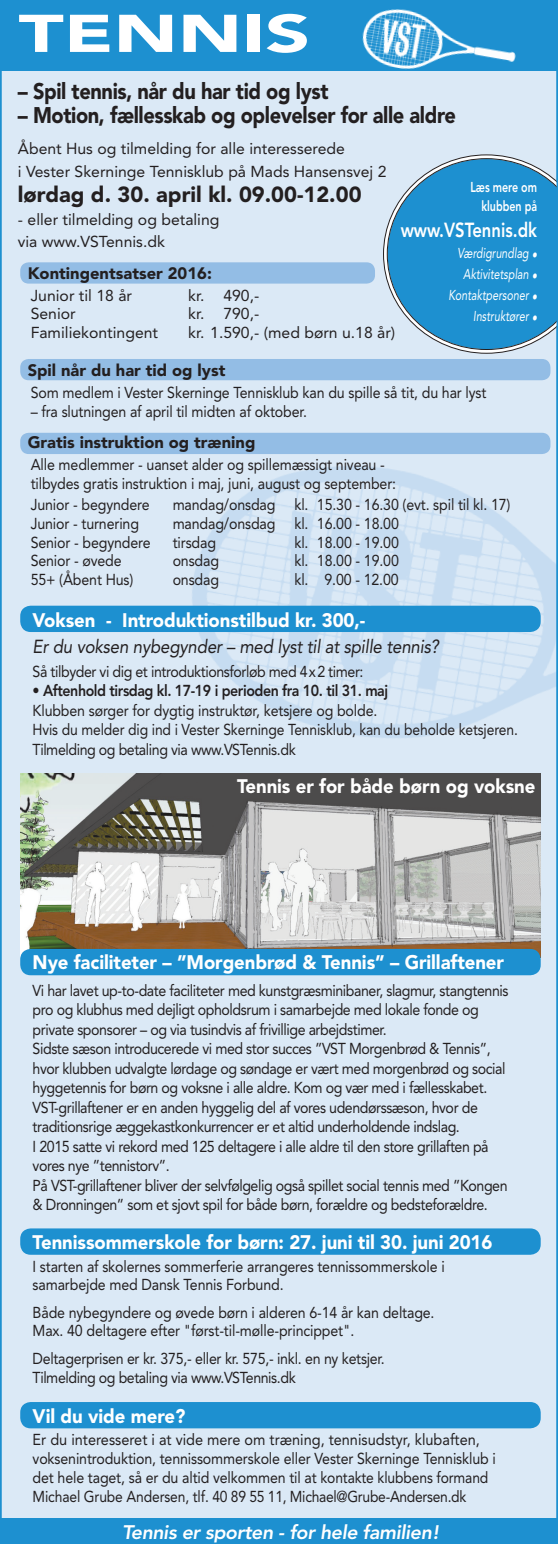
<style>
.page{position:relative;width:558px;height:1544px;background:#fff}
.page>*{position:absolute;margin:0;border:0;box-sizing:border-box;transform-origin:0 0}
.t1{font:900 52.5px "Avenir LT Std";color:#fff;scale:1.5 1}
.t2{font:900 22.5px "Avenir LT Std";letter-spacing:-.02em;color:#231f20;scale:.89 1}
.t3{font:900 21.75px "Avenir LT Std";color:#231f20}
.t4{font:800 20.25px "Avenir LT Std";color:#fff;scale:.82 1}
.t5{font:900 19.5px "Avenir LT Std";letter-spacing:-.005em;color:#fff;scale:.95 1}
.t6{font:italic 800 19.5px "Avenir LT Std";letter-spacing:-.02em;color:#fff}
.t7{font:italic 18.75px "Avenir LT Std";letter-spacing:-.01em;color:#231f20;scale:.9 1}
.t8{font:900 16.5px "Avenir LT Std";color:#231f20}
.t9{font:15.75px/19.5px "Avenir LT Std";letter-spacing:-.01em;color:#231f20;scale:.9 1}
.t10{font:15.75px/19.5px "Avenir LT Std";letter-spacing:-.03em;color:#231f20;scale:.9 1}
.t11{font:15.75px/18.8px "Avenir LT Std";letter-spacing:-.01em;color:#231f20;scale:.92 1}
.t12{font:15.75px/22.5px "Avenir LT Std";letter-spacing:-.01em;color:#231f20}
.t13{font:800 15.75px "Avenir LT Std";letter-spacing:-.03em;color:#231f20;scale:.9 1}
.t14{font:italic 14.25px/21px "Avenir LT Std";color:#fff;text-align:right;scale:.75 1}
.t15{font:800 14.25px/19.5px "Avenir LT Std";letter-spacing:-.005em;color:#fff;text-align:right;scale:.75 1}
</style>
<div class="page">
<div style="left:0;top:0;width:557px;height:1543px;background:#dbe9f6"></div>
<img style="left:128px;top:432px;width:426px;height:370px">
<div style="left:2px;top:0;width:555px;height:70px;background:#1d90d0"></div>
<svg style="left:383px;top:154px;width:127px;height:200px"></svg>
<svg style="left:385px;top:157px;width:169px;height:194px;background:#3e9dd2"></svg>
<div style="left:0;top:1518px;width:557px;height:25px;background:#1d90d0"></div>
<div style="left:20px;top:605px;width:520px;height:27px;background:#1d90d0;border-radius:10px"></div>
<div style="left:20px;top:1228px;width:520px;height:26px;background:#1d90d0;border-radius:10px"></div>
<div style="left:20px;top:1402px;width:520px;height:26px;background:#1d90d0;border-radius:10px"></div>
<div style="left:20px;top:359px;width:530px;height:21px;background:#93bde5;border-radius:9px"></div>
<div style="left:20px;top:262px;width:354px;height:22px;background:#93bde5;border-radius:9px"></div>
<div style="left:20px;top:433px;width:530px;height:21px;background:#93bde5;border-radius:9px"></div>
<img style="left:350px;top:9px;width:169px;height:62px">
<img style="left:20px;top:773px;width:520px;height:183px">
<div style="left:20px;top:949px;width:520px;height:26px;background:#1d90d0;border-radius:10px"></div>
<h1 class="t1" style="left:19px;top:2px;width:196px">TENNIS</h1>
<h2 class="t2" style="left:18px;top:78px;width:350px">– Spil tennis, når du har tid og lyst</h2>
<h2 class="t2" style="left:18px;top:102px;width:493px">– Motion, fællesskab og oplevelser for alle aldre</h2>
<p class="t12" style="left:18px;top:138px;width:369px">Åbent Hus og tilmelding for alle interesserede<br>i Vester Skerninge Tennisklub på Mads Hansensvej 2</p>
<h3 class="t3" style="left:18px;top:181px;width:345px">lørdag d. 30. april kl. 09.00-12.00</h3>
<p class="t12" style="left:18px;top:208px;width:203px">- eller tilmelding og betaling via www.VSTennis.dk</p>
<p class="t8" style="left:28px;top:263px;width:185px">Kontingentsatser 2016:</p>
<p class="t12" style="left:31px;top:284px;width:103px">Junior til 18 år</p>
<p class="t12" style="left:188px;top:284px;width:72px">kr. 490,-</p>
<p class="t12" style="left:31px;top:303px;width:46px">Senior</p>
<p class="t12" style="left:188px;top:303px;width:72px">kr. 790,-</p>
<p class="t12" style="left:31px;top:322px;width:129px">Familiekontingent</p>
<p class="t12" style="left:188px;top:322px;width:208px">kr. 1.590,- (med børn u.18 år)</p>
<p class="t8" style="left:28px;top:360px;width:199px">Spil når du har tid og lyst</p>
<p class="t9" style="left:31px;top:383px;width:507px">Som medlem i Vester Skerninge Tennisklub kan du spille så tit, du har lyst</p>
<p class="t9" style="left:31px;top:402px;width:308px">– fra slutningen af april til midten af oktober.</p>
<p class="t8" style="left:28px;top:433px;width:229px">Gratis instruktion og træning</p>
<p class="t9" style="left:31px;top:456px;width:407px;line-height:18.8px">Alle medlemmer - uanset alder og spillemæssigt niveau - tilbydes gratis instruktion i maj, juni, august og september:</p>
<p class="t9" style="left:31px;top:495px;width:133px">Junior - begyndere</p>
<p class="t9" style="left:172px;top:495px;width:376px">mandag/onsdag kl. 15.30 - 16.30 (evt. spil til kl. 17)</p>
<p class="t9" style="left:31px;top:514px;width:122px">Junior - turnering</p>
<p class="t9" style="left:172px;top:514px;width:252px">mandag/onsdag kl. 16.00 - 18.00</p>
<p class="t9" style="left:31px;top:532px;width:135px">Senior - begyndere</p>
<p class="t9" style="left:172px;top:532px;width:50px">tirsdag</p>
<p class="t9" style="left:294px;top:532px;width:117px">kl. 18.00 - 19.00</p>
<p class="t9" style="left:31px;top:551px;width:102px">Senior - øvede</p>
<p class="t9" style="left:172px;top:551px;width:53px">onsdag</p>
<p class="t9" style="left:294px;top:551px;width:117px">kl. 18.00 - 19.00</p>
<p class="t9" style="left:31px;top:570px;width:115px">55+ (Åbent Hus)</p>
<p class="t9" style="left:172px;top:570px;width:53px">onsdag</p>
<p class="t9" style="left:294px;top:570px;width:117px">kl. 9.00 - 12.00</p>
<p class="t15" style="left:470px;top:177px;width:90px">Læs mere om klubben på</p>
<p class="t4" style="left:400px;top:218px;width:168px">www.VSTennis.dk</p>
<p class="t14" style="left:448px;top:243px;width:120px">Værdigrundlag •<br>Aktivitetsplan •<br>Kontaktpersoner •<br>Instruktører •</p>
<p class="t5" style="left:33px;top:608px;width:351px">Voksen - Introduktionstilbud kr. 300,-</p>
<p class="t7" style="left:33px;top:635px;width:452px">Er du voksen nybegynder – med lyst til at spille tennis?</p>
<p class="t10" style="left:33px;top:662px;width:369px">Så tilbyder vi dig et introduktionsforløb med 4x2 timer:</p>
<p class="t13" style="left:33px;top:681px;width:396px">• Aftenhold tirsdag kl. 17-19 i perioden fra 10. til 31. maj</p>
<p class="t9" style="left:33px;top:701px;width:540px">Klubben sørger for dygtig instruktør, ketsjere og bolde.<br>Hvis du melder dig ind i Vester Skerninge Tennisklub, kan du beholde ketsjeren.<br>Tilmelding og betaling via www.VSTennis.dk</p>
<p class="t5" style="left:237px;top:774px;width:315px">Tennis er for både børn og voksne</p>
<p class="t5" style="left:33px;top:950px;width:497px">Nye faciliteter – ”Morgenbrød &amp; Tennis” – Grillaftener</p>
<p class="t10" style="left:33px;top:980px;width:529px">Vi har lavet up-to-date faciliteter med kunstgræsminibaner, slagmur, stangtennis pro og klubhus med dejligt opholdsrum i samarbejde med lokale fonde og private sponsorer – og via tusindvis af frivillige arbejdstimer.<br>Sidste sæson introducerede vi med stor succes ”VST Morgenbrød &amp; Tennis”, hvor klubben udvalgte lørdage og søndage er vært med morgenbrød og social hyggetennis for børn og voksne i alle aldre. Kom og vær med i fællesskabet.<br>VST-grillaftener er en anden hyggelig del af vores udendørssæson, hvor de traditionsrige æggekastkonkurrencer er et altid underholdende indslag.<br>I 2015 satte vi rekord med 125 deltagere i alle aldre til den store grillaften på vores nye ”tennistorv”.<br>På VST-grillaftener bliver der selvfølgelig også spillet social tennis med ”Kongen &amp; Dronningen” som et sjovt spil for både børn, forældre og bedsteforældre.</p>
<p class="t5" style="left:33px;top:1230px;width:485px">Tennissommerskole for børn: 27. juni til 30. juni 2016</p>
<p class="t9" style="left:33px;top:1256px;width:459px;line-height:18.8px">I starten af skolernes sommerferie arrangeres tennissommerskole i samarbejde med Dansk Tennis Forbund.</p>
<p class="t9" style="left:33px;top:1302px;width:447px;line-height:18.8px">Både nybegyndere og øvede børn i alderen 6-14 år kan deltage.<br>Max. 40 deltagere efter "først-til-mølle-princippet".</p>
<p class="t9" style="left:33px;top:1348px;width:392px">Deltagerprisen er kr. 375,- eller kr. 575,- inkl. en ny ketsjer.<br>Tilmelding og betaling via www.VSTennis.dk</p>
<p class="t5" style="left:33px;top:1404px;width:162px">Vil du vide mere?</p>
<p class="t11" style="left:33px;top:1430px;width:504px">Er du interesseret i at vide mere om træning, tennisudstyr, klubaften, voksenintroduktion, tennissommerskole eller Vester Skerninge Tennisklub i det hele taget, så er du altid velkommen til at kontakte klubbens formand Michael Grube Andersen, tlf. 40 89 55 11, Michael@Grube-Andersen.dk</p>
<p class="t6" style="left:122px;top:1520px;width:317px">Tennis er sporten - for hele familien!</p>
</div>
